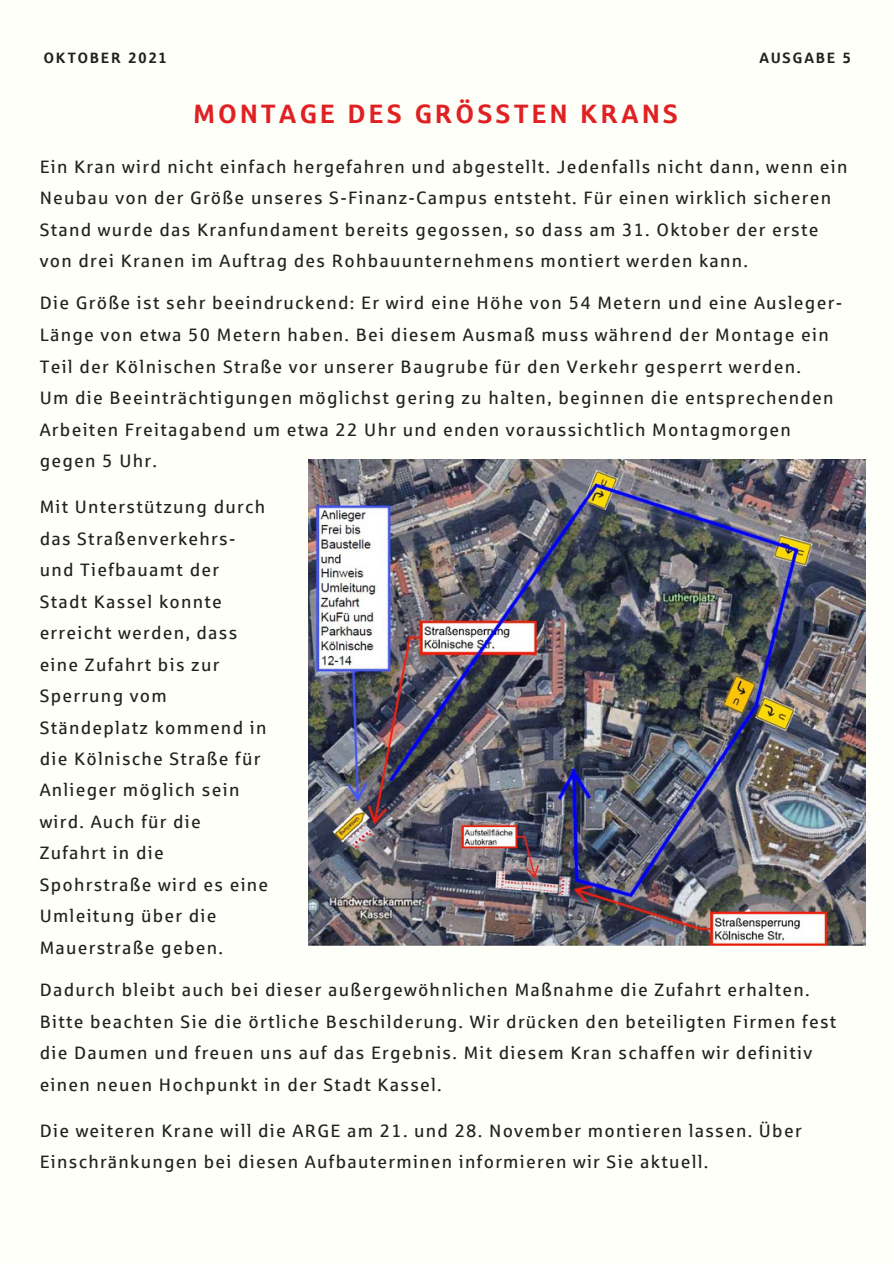
<style>
.page{position:relative;width:894px;height:1264px;background:#fff}
.page>*{position:absolute;margin:0;border:0;box-sizing:border-box;transform-origin:0 0}
.t1{font:26.7px "Sparkasse Head";letter-spacing:.14em;color:#e02124}
.t2{font:18px/31.5px "Sparkasse Rg";letter-spacing:.07em;color:#222}
.t3{font:15px "Sparkasse Head";letter-spacing:.14em;color:#222}
</style>
<div class="page">
<div style="left:0;top:0;width:893px;height:1263px;background:#fffff9"></div>
<img style="left:308px;top:459px;width:557px;height:486px">
<p class="t3" style="left:44px;top:50px;width:124px">OKTOBER 2021</p>
<p class="t3" style="left:759px;top:50px;width:93px">AUSGABE 5</p>
<p class="t1" style="left:194px;top:100px;width:485px">MONTAGE DES GRÖSSTEN KRANS</p>
<p class="t2" style="left:40px;top:151px;width:809px">Ein Kran wird nicht einfach hergefahren und abgestellt. Jedenfalls nicht dann, wenn ein Neubau von der Größe unseres S-Finanz-Campus entsteht. Für einen wirklich sicheren Stand wurde das Kranfundament bereits gegossen, so dass am 31. Oktober der erste von drei Kranen im Auftrag des Rohbauunternehmens montiert werden kann.</p>
<p class="t2" style="left:40px;top:288px;width:803px">Die Größe ist sehr beeindruckend: Er wird eine Höhe von 54 Metern und eine Ausleger-<br>Länge von etwa 50 Metern haben. Bei diesem Ausmaß muss während der Montage ein<br>Teil der Kölnischen Straße vor unserer Baugrube für den Verkehr gesperrt werden.</p>
<p class="t2" style="left:40px;top:382px;width:795px">Um die Beeinträchtigungen möglichst gering zu halten, beginnen die entsprechenden<br>Arbeiten Freitagabend um etwa 22 Uhr und enden voraussichtlich Montagmorgen gegen 5 Uhr.</p>
<p class="t2" style="left:40px;top:491px;width:230px">Mit Unterstützung durch das Straßenverkehrs&shy;und Tiefbauamt der<br>Stadt Kassel konnte erreicht werden, dass eine Zufahrt bis zur<br>Sperrung vom<br>Ständeplatz kommend in die Kölnische Straße für<br>Anlieger möglich sein wird. Auch für die<br>Zufahrt in die<br>Spohrstraße wird es eine<br>Umleitung über die<br>Mauerstraße geben.</p>
<p class="t2" style="left:40px;top:974px;width:797px">Dadurch bleibt auch bei dieser außergewöhnlichen Maßnahme die Zufahrt erhalten.<br>Bitte beachten Sie die örtliche Beschilderung. Wir drücken den beteiligten Firmen fest die Daumen und freuen uns auf das Ergebnis. Mit diesem Kran schaffen wir definitiv einen neuen Hochpunkt in der Stadt Kassel.</p>
<p class="t2" style="left:40px;top:1114px;width:763px">Die weiteren Krane will die ARGE am 21. und 28. November montieren lassen. Über<br>Einschränkungen bei diesen Aufbauterminen informieren wir Sie aktuell.</p>
</div>
